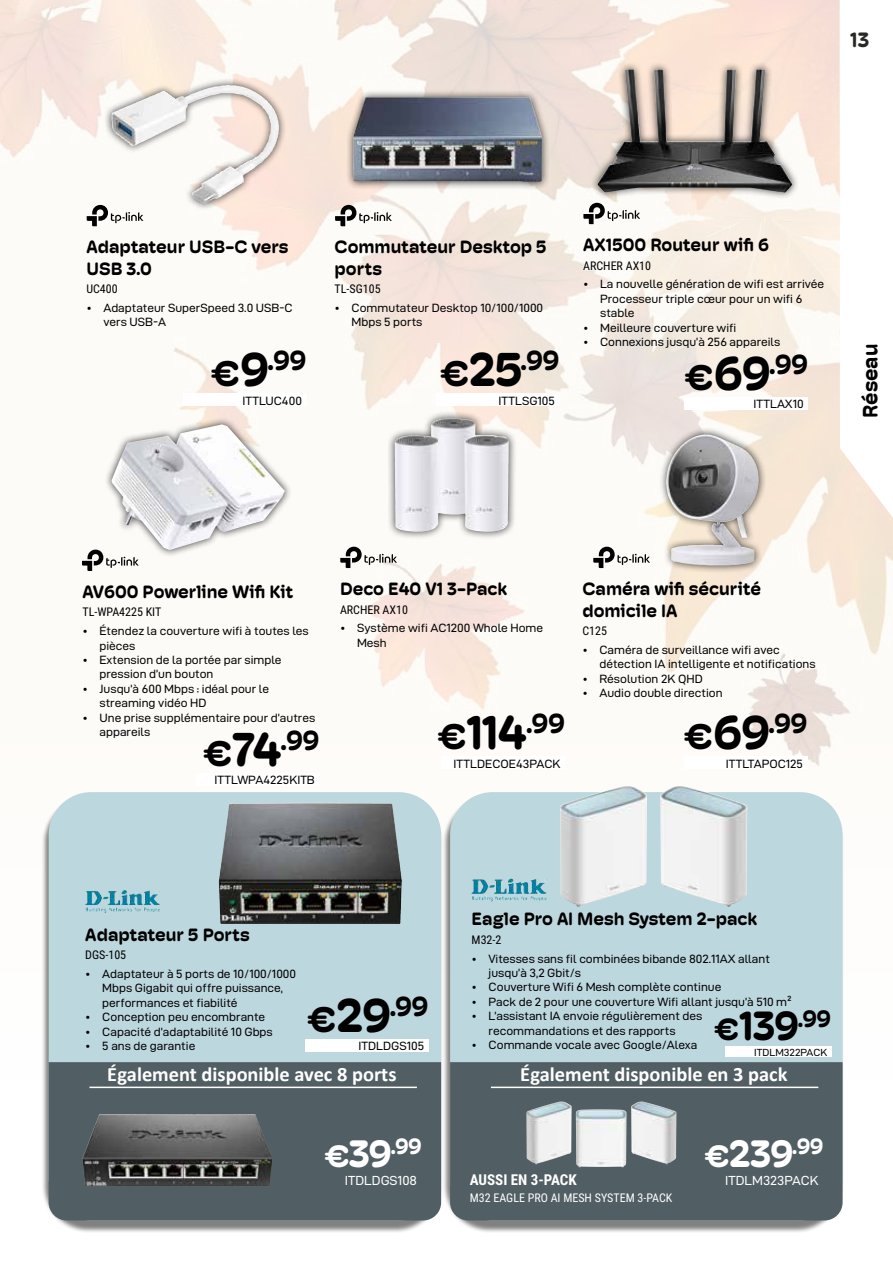
<style>
.page{position:relative;width:893px;height:1263px;background:#fff}
.page>*{position:absolute;margin:0;border:0;box-sizing:border-box;transform-origin:0 0}
.t1{font:700 48px "Hoss Round";color:#000}
.t2{font:700 41.25px "Hoss Round";color:#000}
.t3{font:700 38.55px "Hoss Round";color:#fff}
.t4{font:700 28.05px "Hoss Round";letter-spacing:-.025em;color:#000}
.t5{font:700 22.5px "Hoss Round";color:#fff}
.t6{font:700 21px "Hoss Round";color:#000}
.t7{font:700 21px "Hoss Round";color:#282827}
.t8{font:700 20.4px "Calibri";color:#fff}
.t9{font:700 18px/21.6px "Hoss Round";color:#000}
.t10{font:700 15px "Roboto Condensed";color:#fff}
.t11{font:13.2px "D DIN Exp";color:#fff}
.t12{font:12px/14.4px "D DIN Exp";color:#000}
.t13{font:12px "Roboto Condensed";color:#000}
.t14{font:12px "Roboto Condensed";color:#fff}
.t15{font:10.35px "D DIN Exp";color:#000}
.s1{font-size:36px}
.s2{font-size:48px}
.s3{font-size:30.9px}
.s4{font-size:31.2px}
.s5{font-size:38.55px}
</style>
<div class="page">
<img style="left:0;top:0;width:893px;height:795px">
<svg style="left:840px;top:0;width:53px;height:545px"></svg>
<svg style="left:87px;top:205px;width:56px;height:21px"></svg>
<svg style="left:335px;top:205px;width:57px;height:21px"></svg>
<div style="left:104px;top:77px;width:183px;height:134px;background:#000;opacity:.75"></div>
<img style="left:112px;top:85px;width:114px;height:61px">
<div style="left:345px;top:89px;width:205px;height:101px;background:#000;opacity:.75"></div>
<img style="left:353px;top:97px;width:190px;height:85px">
<svg style="left:583px;top:203px;width:57px;height:21px"></svg>
<div style="left:590px;top:61px;width:210px;height:139px;background:#000;opacity:.75"></div>
<img style="left:597px;top:69px;width:159px;height:115px">
<svg style="left:82px;top:550px;width:57px;height:21px"></svg>
<div style="left:104px;top:417px;width:188px;height:141px;background:#000;opacity:.75"></div>
<img style="left:112px;top:424px;width:173px;height:126px">
<svg style="left:340px;top:547px;width:57px;height:21px"></svg>
<svg style="left:593px;top:547px;width:57px;height:21px"></svg>
<div style="left:387px;top:410px;width:130px;height:130px;background:#000;opacity:.75"></div>
<img style="left:394px;top:418px;width:58px;height:39px">
<div style="left:442px;top:795px;width:402px;height:438px;background:#000;opacity:.5"></div>
<div style="left:450px;top:792px;width:393px;height:428px;background:#bdd7df;border-radius:43px"></div>
<div style="left:41px;top:795px;width:402px;height:438px;background:#000;opacity:.5"></div>
<div style="left:49px;top:792px;width:392px;height:428px;background:#bdd7df;border-radius:43px"></div>
<img style="left:471px;top:879px;width:76px;height:15px">
<svg style="left:450px;top:1062px;width:393px;height:158px;background:#626e72"></svg>
<svg style="left:49px;top:1062px;width:392px;height:158px;background:#505c60"></svg>
<img style="left:660px;top:786px;width:43px;height:112px">
<img style="left:631px;top:1101px;width:16px;height:57px">
<img style="left:85px;top:890px;width:75px;height:15px">
<img style="left:218px;top:803px;width:184px;height:121px">
<img style="left:85px;top:1114px;width:167px;height:38px">
<hr style="left:491px;top:1086px;width:327px;height:2px;background:#fff">
<hr style="left:89px;top:1086px;width:328px;height:2px;background:#fff">
<div style="left:658px;top:427px;width:108px;height:147px;background:#000;opacity:.75"></div>
<img style="left:666px;top:434px;width:55px;height:108px">
<div style="left:183px;top:393px;width:123px;height:13px;background:#fff"></div>
<div style="left:436px;top:393px;width:123px;height:13px;background:#fff"></div>
<div style="left:685px;top:397px;width:123px;height:13px;background:#fff"></div>
<div style="left:196px;top:773px;width:124px;height:13px;background:#fff"></div>
<div style="left:441px;top:756px;width:124px;height:13px;background:#fff"></div>
<div style="left:684px;top:756px;width:123px;height:13px;background:#fff"></div>
<div style="left:305px;top:1039px;width:124px;height:13px;background:#fff"></div>
<div style="left:725px;top:1046px;width:106px;height:11px;background:#fff"></div>
<h3 class="t7" style="left:850px;top:28px;width:20px">13</h3>
<h3 class="t9" style="left:86px;top:236px;width:204px">Adaptateur USB-C vers<br>USB 3.0</h3>
<p class="t13" style="left:86px;top:281px;width:33px">UC400</p>
<p class="t12" style="left:103px;top:300px;width:191px;text-indent:-17px">• Adaptateur SuperSpeed 3.0 USB-C vers USB-A</p>
<h3 class="t9" style="left:335px;top:236px;width:213px">Commutateur Desktop 5 ports</h3>
<p class="t13" style="left:335px;top:281px;width:48px">TL-SG105</p>
<p class="t12" style="left:352px;top:300px;width:193px;text-indent:-17px">• Commutateur Desktop 10/100/1000<br>Mbps 5 ports</p>
<h3 class="t9" style="left:583px;top:234px;width:187px">AX1500 Routeur wifi 6</h3>
<p class="t13" style="left:583px;top:257px;width:69px">ARCHER AX10</p>
<p class="t12" style="left:600px;top:277px;width:226px;text-indent:-17px">• La nouvelle génération de wifi est arrivée<br>Processeur triple cœur pour un wifi 6 stable</p>
<p class="t12" style="left:583px;top:320px;width:155px">• Meilleure couverture wifi</p>
<p class="t12" style="left:583px;top:334px;width:199px">• Connexions jusqu’à 256 appareils</p>
<h3 class="t4" style="left:211px;top:344px;width:97px"><span class="s1">€</span><span class="s2">9</span>.99</h3>
<h3 class="t4" style="left:440px;top:344px;width:121px"><span class="s1">€</span><span class="s2">25</span>.99</h3>
<h3 class="t4" style="left:684px;top:348px;width:125px"><span class="s1">€</span><span class="s2">69</span>.99</h3>
<p class="t12" style="left:242px;top:393px;width:61px">ITTLUC400</p>
<p class="t12" style="left:499px;top:393px;width:58px">ITTLSG105</p>
<p class="t12" style="left:753px;top:397px;width:52px">ITTLAX10</p>
<h3 class="t6" style="left:858px;top:418px;width:75px;rotate:-90deg">Réseau</h3>
<h3 class="t9" style="left:82px;top:581px;width:212px">AV600 Powerline Wifi Kit</h3>
<p class="t13" style="left:82px;top:604px;width:80px">TL-WPA4225 KIT</p>
<p class="t12" style="left:99px;top:624px;width:211px;text-indent:-17px">• Étendez la couverture wifi à toutes les pièces</p>
<p class="t12" style="left:99px;top:652px;width:184px;text-indent:-17px">• Extension de la portée par simple pression d’un bouton</p>
<p class="t12" style="left:99px;top:681px;width:171px;text-indent:-17px">• Jusqu’à 600 Mbps : idéal pour le streaming vidéo HD</p>
<p class="t12" style="left:99px;top:710px;width:217px;text-indent:-17px">• Une prise supplémentaire pour d’autres appareils</p>
<h3 class="t4" style="left:203px;top:724px;width:118px"><span class="s1">€</span><span class="s2">74</span>.99</h3>
<p class="t12" style="left:215px;top:773px;width:102px">ITTLWPA4225KITB</p>
<h3 class="t9" style="left:340px;top:578px;width:169px">Deco E40 V1 3-Pack</h3>
<p class="t13" style="left:340px;top:601px;width:69px">ARCHER AX10</p>
<p class="t12" style="left:357px;top:621px;width:188px;text-indent:-17px">• Système wifi AC1200 Whole Home<br>Mesh</p>
<h3 class="t9" style="left:582px;top:578px;width:180px">Caméra wifi sécurité domicile IA</h3>
<p class="t13" style="left:582px;top:622px;width:26px">C125</p>
<p class="t12" style="left:599px;top:642px;width:218px;text-indent:-17px">• Caméra de surveillance wifi avec détection IA intelligente et notifications</p>
<p class="t12" style="left:582px;top:671px;width:122px">• Résolution 2K QHD</p>
<p class="t12" style="left:582px;top:685px;width:142px">• Audio double direction</p>
<h1 class="t1" style="left:437px;top:705px;width:129px"><span class="s1">€</span>114<sup>.99</sup></h1>
<h3 class="t4" style="left:684px;top:707px;width:125px"><span class="s1">€</span><span class="s2">69</span>.99</h3>
<p class="t12" style="left:454px;top:756px;width:108px">ITTLDECOE43PACK</p>
<p class="t12" style="left:726px;top:756px;width:79px">ITTLTAPOC125</p>
<h3 class="t9" style="left:472px;top:908px;width:287px">Eagle Pro AI Mesh System 2-pack</h3>
<p class="t13" style="left:472px;top:931px;width:31px">M32-2</p>
<p class="t12" style="left:489px;top:951px;width:283px;text-indent:-17px">• Vitesses sans fil combinées bibande 802.11AX allant jusqu’à 3,2 Gbit/s</p>
<p class="t12" style="left:472px;top:980px;width:251px">• Couverture Wifi 6 Mesh complète continue</p>
<p class="t12" style="left:472px;top:994px;width:322px">• Pack de 2 pour une couverture Wifi allant jusqu’à 510 m²</p>
<p class="t12" style="left:489px;top:1009px;width:215px;text-indent:-17px">• L’assistant IA envoie régulièrement des recommandations et des rapports</p>
<p class="t12" style="left:472px;top:1037px;width:227px">• Commande vocale avec Google/Alexa</p>
<h3 class="t9" style="left:85px;top:924px;width:166px">Adaptateur 5 Ports</h3>
<p class="t13" style="left:85px;top:947px;width:42px">DGS-105</p>
<p class="t12" style="left:102px;top:966px;width:195px;text-indent:-17px">• Adaptateur à 5 ports de 10/100/1000<br>Mbps Gigabit qui offre puissance, performances et fiabilité</p>
<p class="t12" style="left:85px;top:1010px;width:182px">• Conception peu encombrante</p>
<p class="t12" style="left:85px;top:1024px;width:189px">• Capacité d’adaptabilité 10 Gbps</p>
<p class="t12" style="left:85px;top:1038px;width:112px">• 5 ans de garantie</p>
<h3 class="t8" style="left:107px;top:1059px;width:291px">Également disponible avec 8 ports</h3>
<h3 class="t8" style="left:520px;top:1060px;width:269px">Également disponible en 3 pack</h3>
<h3 class="t4" style="left:307px;top:990px;width:123px"><span class="s1">€</span><span class="s2">29</span>.99</h3>
<h2 class="t2" style="left:714px;top:1002px;width:119px"><span class="s3">€</span>139<sup>.99</sup></h2>
<p class="t12" style="left:359px;top:1039px;width:67px">ITDLDGS105</p>
<p class="t15" style="left:754px;top:1047px;width:75px">ITDLM322PACK</p>
<h3 class="t5" style="left:324px;top:1133px;width:100px"><span class="s4">€</span><span class="s5">39</span>.99</h3>
<p class="t11" style="left:345px;top:1173px;width:74px">ITDLDGS108</p>
<p class="t10" style="left:470px;top:1169px;width:109px">AUSSI EN 3-PACK</p>
<p class="t14" style="left:470px;top:1189px;width:204px">M32 EAGLE PRO AI MESH SYSTEM 3-PACK</p>
<h3 class="t3" style="left:704px;top:1131px;width:121px"><span class="s4">€</span>239<sup>.99</sup></h3>
<p class="t11" style="left:725px;top:1173px;width:95px">ITDLM323PACK</p>
</div>
